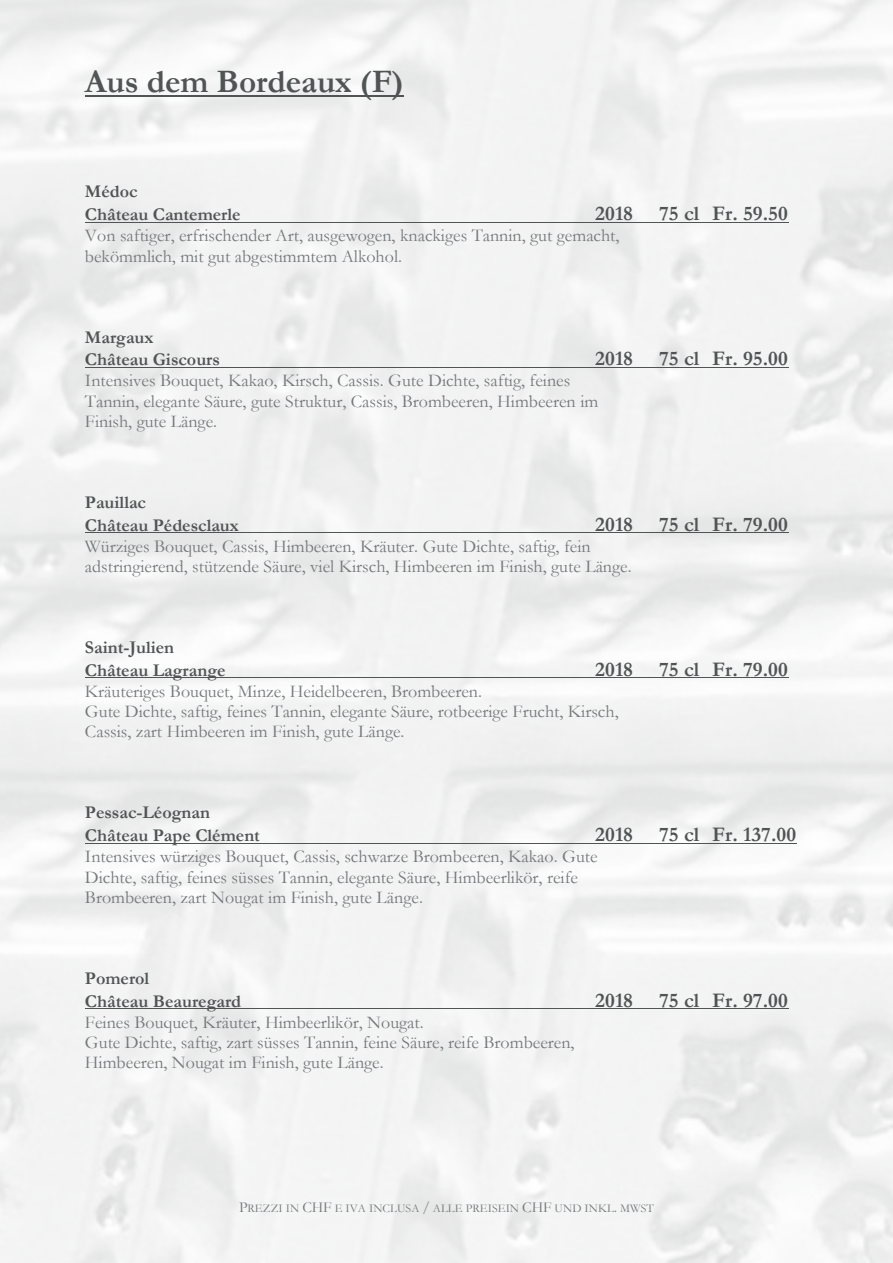
<style>
.page{position:relative;width:893px;height:1263px;background:#fff}
.page>*{position:absolute;margin:0;border:0;box-sizing:border-box;transform-origin:0 0}
.t1{font:700 33.15px "Garamond";color:#515455}
.t2{font:700 20.85px "Garamond";color:#515455}
.t3{font:18px/20.1px "Garamond";color:#74787a}
.t4{font:700 18px/23.1px "Garamond";color:#515455}
.t5{font:11.85px "Garamond";letter-spacing:.005em;color:#74787a}
.s1{font-size:15.15px}
</style>
<div class="page">
<img style="left:0;top:0;width:893px;height:1263px">
<hr style="left:85px;top:95px;width:319px;height:1px;background:#515455">
<hr style="left:85px;top:222px;width:703px;height:1px;background:#515455">
<hr style="left:85px;top:367px;width:703px;height:1px;background:#515455">
<hr style="left:85px;top:532px;width:703px;height:1px;background:#515455">
<hr style="left:85px;top:678px;width:703px;height:1px;background:#515455">
<hr style="left:85px;top:843px;width:711px;height:1px;background:#515455">
<hr style="left:85px;top:1008px;width:703px;height:1px;background:#515455">
<h1 class="t1" style="left:85px;top:59px;width:320px">Aus dem Bordeaux (F)</h1>
<p class="t4" style="left:85px;top:180px;width:157px">Médoc<br>Château Cantemerle</p>
<p class="t2" style="left:595px;top:200px;width:194px">2018 75 cl Fr. 59.50</p>
<p class="t3" style="left:85px;top:225px;width:536px;line-height:20.5px">Von saftiger, erfrischender Art, ausgewogen, knackiges Tannin, gut gemacht, bekömmlich, mit gut abgestimmtem Alkohol.</p>
<p class="t4" style="left:85px;top:326px;width:136px;line-height:22.6px">Margaux<br>Château Giscours</p>
<p class="t2" style="left:595px;top:345px;width:194px">2018 75 cl Fr. 95.00</p>
<p class="t3" style="left:85px;top:370px;width:515px">Intensives Bouquet, Kakao, Kirsch, Cassis. Gute Dichte, saftig, feines<br>Tannin, elegante Säure, gute Struktur, Cassis, Brombeeren, Himbeeren im<br>Finish, gute Länge.</p>
<p class="t4" style="left:85px;top:491px;width:155px">Pauillac<br>Château Pédesclaux</p>
<p class="t2" style="left:595px;top:510px;width:194px">2018 75 cl Fr. 79.00</p>
<p class="t3" style="left:85px;top:536px;width:548px">Würziges Bouquet, Cassis, Himbeeren, Kräuter. Gute Dichte, saftig, fein adstringierend, stützende Säure, viel Kirsch, Himbeeren im Finish, gute Länge.</p>
<p class="t4" style="left:85px;top:636px;width:142px">Saint-Julien<br>Château Lagrange</p>
<p class="t2" style="left:595px;top:655px;width:194px">2018 75 cl Fr. 79.00</p>
<p class="t3" style="left:85px;top:681px;width:535px">Kräuteriges Bouquet, Minze, Heidelbeeren, Brombeeren.<br>Gute Dichte, saftig, feines Tannin, elegante Säure, rotbeerige Frucht, Kirsch,<br>Cassis, zart Himbeeren im Finish, gute Länge.</p>
<p class="t4" style="left:85px;top:801px;width:176px">Pessac-Léognan<br>Château Pape Clément</p>
<p class="t2" style="left:595px;top:821px;width:202px">2018 75 cl Fr. 137.00</p>
<p class="t3" style="left:85px;top:846px;width:514px">Intensives würziges Bouquet, Cassis, schwarze Brombeeren, Kakao. Gute<br>Dichte, saftig, feines süsses Tannin, elegante Säure, Himbeerlikör, reife<br>Brombeeren, zart Nougat im Finish, gute Länge.</p>
<p class="t4" style="left:85px;top:967px;width:158px">Pomerol<br>Château Beauregard</p>
<p class="t3" style="left:85px;top:1012px;width:491px">Feines Bouquet, Kräuter, Himbeerlikör, Nougat.<br>Gute Dichte, saftig, zart süsses Tannin, feine Säure, reife Brombeeren,<br>Himbeeren, Nougat im Finish, gute Länge.</p>
<p class="t2" style="left:595px;top:986px;width:194px">2018 75 cl Fr. 97.00</p>
<p class="t5" style="left:239px;top:1200px;width:416px"><span class="s1">P</span>REZZI IN <span class="s1">CHF</span> E IVA INCLUSA <span class="s1">/</span> ALLE PREISEIN <span class="s1">CHF</span> UND INKL<span class="s1">.</span> MWST</p>
</div>
